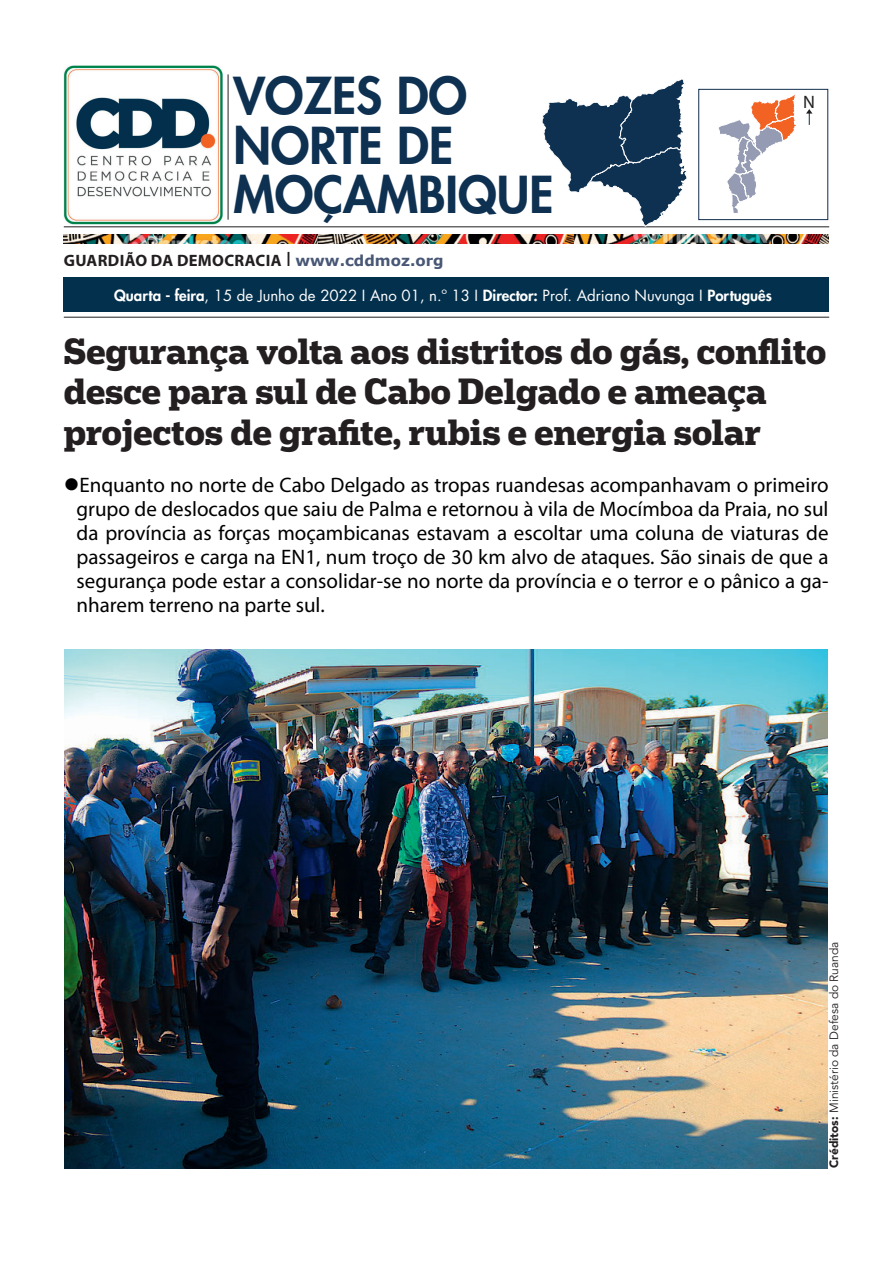
<style>
.page{position:relative;width:893px;height:1263px;background:#fff}
.page>*{position:absolute;margin:0;border:0;box-sizing:border-box;transform-origin:0 0}
.t1{font:800 49.5px/49.5px "Futura LT";color:#0e3051}
.t2{font:700 34.5px/40.5px "Popular";color:#231f20}
.t3{font:21px/24px "Myriad Pro";color:#000002;text-align:justify}
.t4{font:18px "Myriad Pro";color:#231f20}
.t5{font:700 16.5px "Myriad Pro";letter-spacing:.02em;color:#231f20}
.t6{font:15px "Futura LT";color:#fff}
.t7{font:12px "Avenir LT Std";color:#231f20}
.s1{font-weight:400;font-size:20.85px}
.s2{font-family:"Verdana";font-size:15px;color:#485775}
.s3{font-weight:800}
.s4{font-weight:900}
</style>
<div class="page">
<svg style="left:718px;top:94px;width:78px;height:119px"></svg>
<hr style="left:64px;top:317px;width:765px;height:1px;background:#231f20">
<hr style="left:64px;top:227px;width:765px;height:1px;background:#231f20">
<hr style="left:228px;top:74px;width:1px;height:146px;background:#231f20">
<img style="left:64px;top:65px;width:159px;height:159px">
<svg style="left:541px;top:79px;width:146px;height:148px"></svg>
<div style="left:698px;top:89px;width:130px;height:131px;border:1px solid #102d4e"></div>
<svg style="left:806px;top:109px;width:6px;height:16px"></svg>
<img style="left:64px;top:234px;width:254px;height:9px">
<img style="left:318px;top:234px;width:256px;height:9px">
<img style="left:574px;top:234px;width:254px;height:9px">
<div style="left:64px;top:277px;width:765px;height:35px;background:#03304d"></div>
<img style="left:65px;top:649px;width:762px;height:519px">
<h1 class="t1" style="left:233px;top:70px;width:322px">VOZES DO<br>NORTE DE<br>MOÇAMBIQUE</h1>
<p class="t5" style="left:64px;top:250px;width:381px">GUARDIÃO DA DEMOCRACIA <span class="s1">I</span> <span class="s2">www.cddmoz.org</span></p>
<p class="t6" style="left:114px;top:286px;width:659px"><span class="s3">Quarta - feira</span>, 15 de Junho de 2022 I Ano 01, n.º 13 I <span class="s3">Director:</span> Prof. Adriano Nuvunga I <span class="s3">Português</span></p>
<p class="t4" style="left:803px;top:91px;width:13px">N</p>
<h2 class="t2" style="left:64px;top:330px;width:764px">Segurança volta aos distritos do gás, conflito desce para sul de Cabo Delgado e ameaça projectos de grafite, rubis e energia solar</h2>
<p class="t3" style="left:77px;top:473px;width:754px;text-indent:-13px">●Enquanto no norte de Cabo Delgado as tropas ruandesas acompanhavam o primeiro grupo de deslocados que saiu de Palma e retornou à vila de Mocímboa da Praia, no sul da província as forças moçambicanas estavam a escoltar uma coluna de viaturas de passageiros e carga na EN1, num troço de 30 km alvo de ataques. São sinais de que a segurança pode estar a consolidar-se no norte da província e o terror e o pânico a ga&shy;nharem terreno na parte sul.</p>
<p class="t7" style="left:827px;top:1168px;width:228px;rotate:-90deg"><span class="s4">Créditos:</span> Ministério da Defesa do Ruanda</p>
</div>
